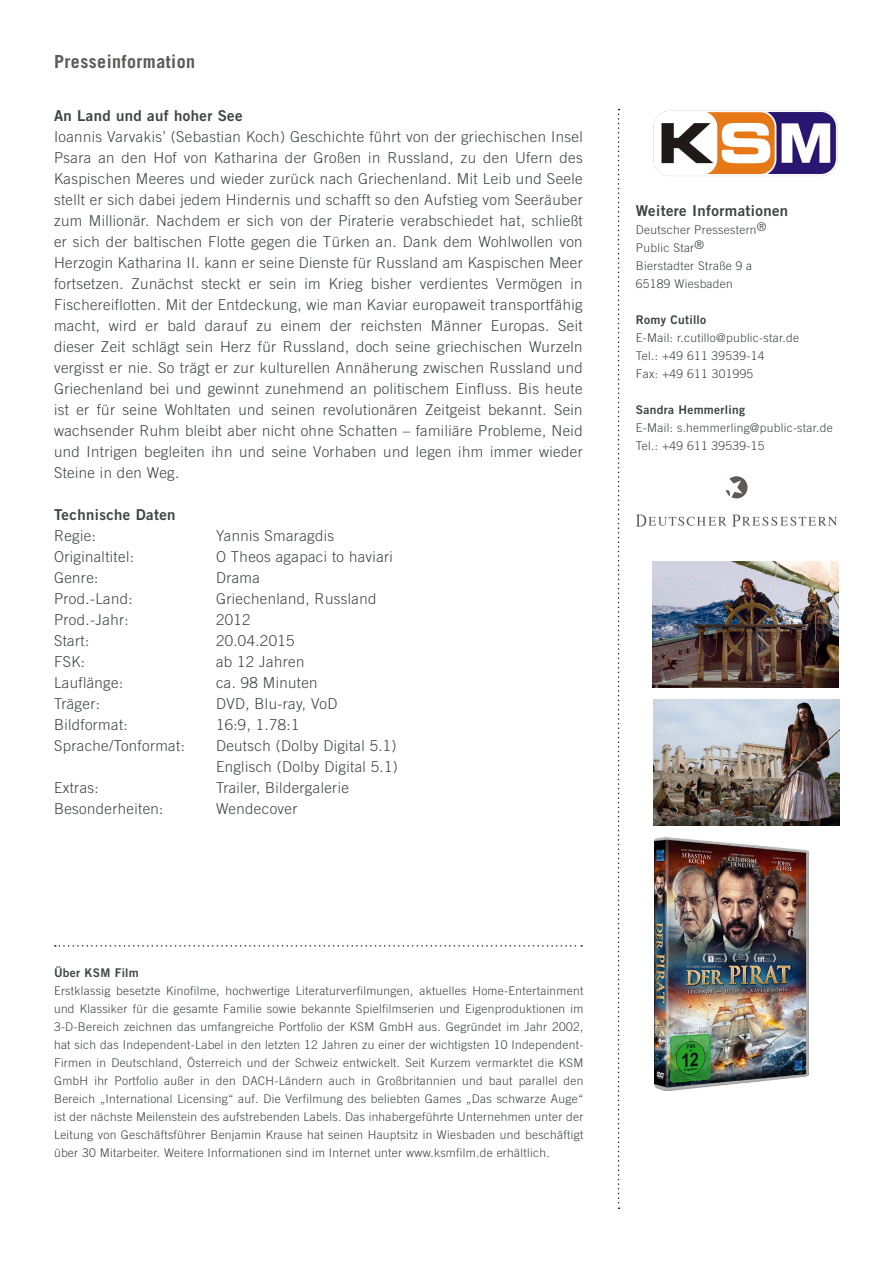
<style>
.page{position:relative;width:893px;height:1263px;background:#fff}
.page>*{position:absolute;margin:0;border:0;box-sizing:border-box;transform-origin:0 0}
.t1{font:700 18px "Trade Gothic LT";letter-spacing:.025em;color:#5e5a5a}
.t2{font:300 15px/21px "Trade Gothic LT";letter-spacing:.025em;color:#404344;text-align:justify}
.t3{font:15px "Trade Gothic LT Bold Two";letter-spacing:.025em;color:#404344}
.t4{font:300 12px/18px "Trade Gothic LT";letter-spacing:.025em;color:#404344}
.t5{font:12px "Trade Gothic LT Bold Two";letter-spacing:.025em;color:#404344}
.s1{font-family:"Trade Gothic LT Bold Two";font-weight:400}
</style>
<div class="page">
<svg style="left:618px;top:109px;width:1px;height:1100px"></svg>
<img style="left:653px;top:110px;width:185px;height:66px">
<svg style="left:55px;top:945px;width:527px;height:2px"></svg>
<img style="left:654px;top:838px;width:154px;height:252px">
<img style="left:653px;top:561px;width:186px;height:126px">
<img style="left:654px;top:699px;width:186px;height:127px">
<svg style="left:726px;top:476px;width:21px;height:22px"></svg>
<svg style="left:636px;top:514px;width:90px;height:12px"></svg>
<svg style="left:732px;top:514px;width:105px;height:12px"></svg>
<p class="t1" style="left:54px;top:50px;width:143px">Presseinformation</p>
<p class="t3" style="left:54px;top:106px;width:190px">An Land und auf hoher See</p>
<p class="t2" style="left:54px;top:126px;width:530px">Ioannis Varvakis’ (Sebastian Koch) Geschichte führt von der griechischen Insel Psara an den Hof von Katharina der Großen in Russland, zu den Ufern des Kaspischen Meeres und wieder zurück nach Griechenland. Mit Leib und Seele stellt er sich dabei jedem Hindernis und schafft so den Aufstieg vom Seeräuber zum Millionär. Nachdem er sich von der Piraterie verabschiedet hat, schließt er sich der baltischen Flotte gegen die Türken an. Dank dem Wohlwollen von Herzogin Katharina II. kann er seine Dienste für Russland am Kaspischen Meer fortsetzen. Zunächst steckt er sein im Krieg bisher verdientes Vermögen in Fischereiflotten. Mit der Entdeckung, wie man Kaviar europaweit transportfähig macht, wird er bald darauf zu einem der reichsten Männer Europas. Seit dieser Zeit schlägt sein Herz für Russland, doch seine griechischen Wurzeln vergisst er nie. So trägt er zur kulturellen Annäherung zwischen Russland und Griechenland bei und gewinnt zunehmend an politischem Einfluss. Bis heute ist er für seine Wohltaten und seinen revolutionären Zeitgeist bekannt. Sein wachsender Ruhm bleibt aber nicht ohne Schatten – familiäre Probleme, Neid und Intrigen begleiten ihn und seine Vorhaben und legen ihm immer wieder Steine in den Weg.</p>
<p class="t3" style="left:54px;top:505px;width:123px">Technische Daten</p>
<p class="t2" style="left:54px;top:525px;width:43px">Regie:</p>
<p class="t2" style="left:216px;top:525px;width:120px">Yannis Smaragdis</p>
<p class="t2" style="left:54px;top:546px;width:81px">Originaltitel:</p>
<p class="t2" style="left:216px;top:546px;width:178px">O Theos agapaci to haviari</p>
<p class="t2" style="left:54px;top:567px;width:46px">Genre:</p>
<p class="t2" style="left:216px;top:567px;width:45px">Drama</p>
<p class="t2" style="left:54px;top:588px;width:80px">Prod.-Land:</p>
<p class="t2" style="left:216px;top:588px;width:162px">Griechenland, Russland</p>
<p class="t2" style="left:54px;top:609px;width:76px">Prod.-Jahr:</p>
<p class="t2" style="left:216px;top:609px;width:36px">2012</p>
<p class="t2" style="left:54px;top:630px;width:37px">Start:</p>
<p class="t2" style="left:216px;top:630px;width:80px">20.04.2015</p>
<p class="t2" style="left:54px;top:651px;width:33px">FSK:</p>
<p class="t2" style="left:216px;top:651px;width:90px">ab 12 Jahren</p>
<p class="t2" style="left:54px;top:672px;width:71px">Lauflänge:</p>
<p class="t2" style="left:216px;top:672px;width:103px">ca. 98 Minuten</p>
<p class="t2" style="left:54px;top:693px;width:47px">Träger:</p>
<p class="t2" style="left:216px;top:693px;width:123px">DVD, Blu-ray, VoD</p>
<p class="t2" style="left:54px;top:714px;width:75px">Bildformat:</p>
<p class="t2" style="left:216px;top:714px;width:85px">16:9, 1.78:1</p>
<p class="t2" style="left:54px;top:735px;width:132px">Sprache/Tonformat:</p>
<p class="t2" style="left:216px;top:735px;width:182px">Deutsch (Dolby Digital 5.1)</p>
<p class="t2" style="left:216px;top:756px;width:183px">Englisch (Dolby Digital 5.1)</p>
<p class="t2" style="left:54px;top:777px;width:46px">Extras:</p>
<p class="t2" style="left:216px;top:777px;width:134px">Trailer, Bildergalerie</p>
<p class="t2" style="left:54px;top:798px;width:111px">Besonderheiten:</p>
<p class="t2" style="left:216px;top:798px;width:83px">Wendecover</p>
<p class="t3" style="left:636px;top:201px;width:154px">Weitere Informationen</p>
<p class="t4" style="left:636px;top:220px;width:132px">Deutscher Pressestern®<br>Public Star®</p>
<p class="t4" style="left:636px;top:256px;width:118px">Bierstadter Straße 9 a<br>65189 Wiesbaden</p>
<p class="t4" style="left:636px;top:310px;width:165px"><span class="s1">Romy Cutillo<br></span>E-Mail: r.cutillo@public-star.de</p>
<p class="t4" style="left:636px;top:346px;width:130px">Tel.: +49 611 39539-14<br>Fax: +49 611 301995</p>
<p class="t4" style="left:636px;top:400px;width:198px"><span class="s1">Sandra Hemmerling<br></span>E-Mail: s.hemmerling@public-star.de</p>
<p class="t4" style="left:636px;top:436px;width:130px">Tel.: +49 611 39539-15</p>
<p class="t5" style="left:54px;top:965px;width:86px">Über KSM Film</p>
<p class="t4" style="left:54px;top:981px;width:531px;text-align:justify">Erstklassig besetzte Kinofilme, hochwertige Literaturverfilmungen, aktuelles Home-Entertainment und Klassiker für die gesamte Familie sowie bekannte Spielfilmserien und Eigenproduktionen im 3-D-Bereich zeichnen das umfangreiche Portfolio der KSM GmbH aus. Gegründet im Jahr 2002, hat sich das Independent-Label in den letzten 12 Jahren zu einer der wichtigsten 10 Independent-Firmen in Deutschland, Österreich und der Schweiz entwickelt. Seit Kurzem vermarktet die KSM GmbH ihr Portfolio außer in den DACH-Ländern auch in Großbritannien und baut parallel den Bereich „International Licensing“ auf. Die Verfilmung des beliebten Games „Das schwarze Auge“ ist der nächste Meilenstein des aufstrebenden Labels. Das inhabergeführte Unternehmen unter der Leitung von Geschäftsführer Benjamin Krause hat seinen Hauptsitz in Wiesbaden und beschäftigt über 30 Mitarbeiter. Weitere Informationen sind im Internet unter www.ksmfilm.de erhältlich.</p>
</div>
